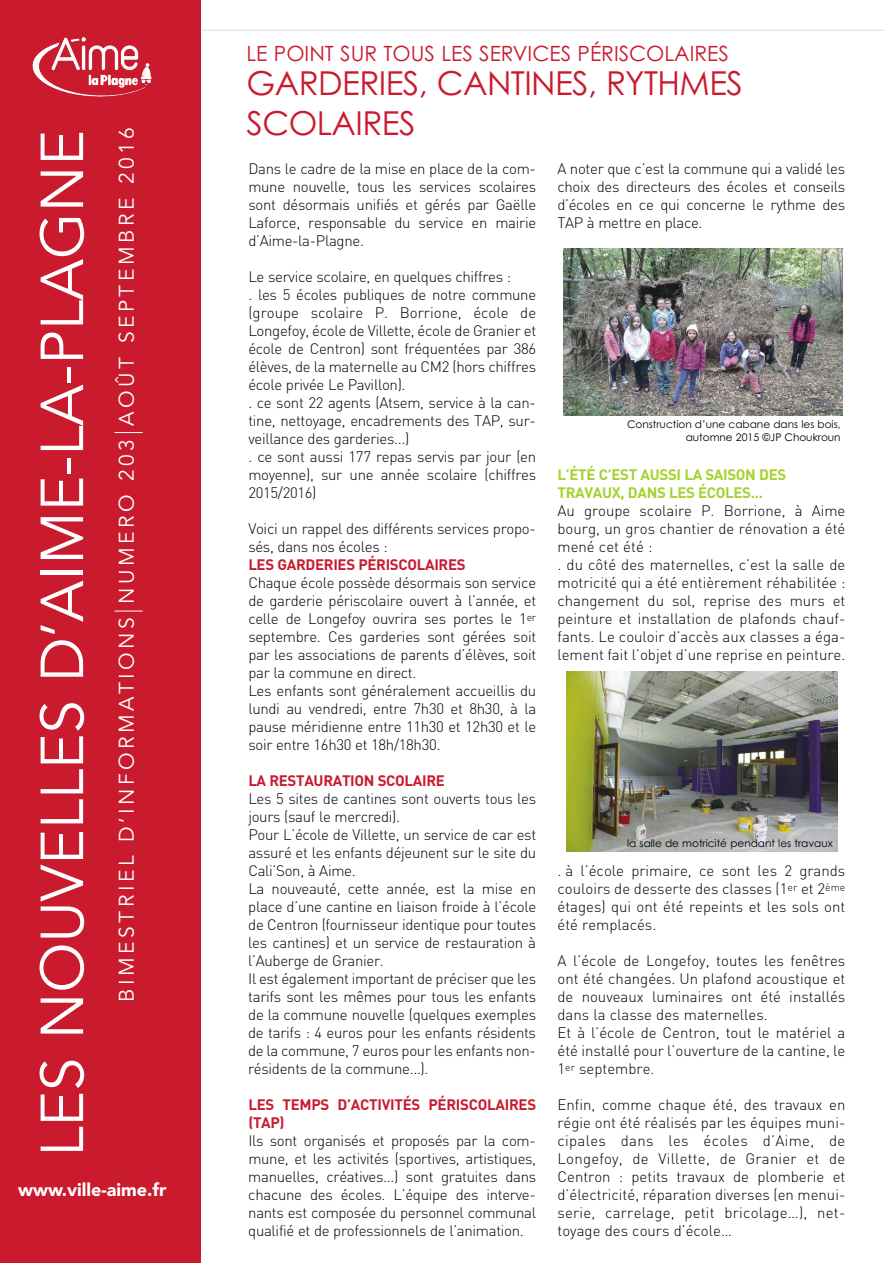
<style>
.page{position:relative;width:893px;height:1263px;background:#fff}
.page>*{position:absolute;margin:0;border:0;box-sizing:border-box;transform-origin:0 0}
.t1{font:60px "Avenir";color:#fff}
.t2{font:33px/39.6px "Century Gothic";letter-spacing:-.015em;color:#c91a2e}
.t3{font:21px "Avenir";letter-spacing:.165em;color:#fff}
.t4{font:21px "Century Gothic";color:#c91a2e}
.t5{font:900 18px "Avenir";color:#fff}
.t6{font:300 15px/18px "DIN";letter-spacing:-.02em;color:#000006;text-align:justify}
.t7{font:300 15px/18px "DIN";color:#000006}
.t8{font:700 15px/18px "DIN";letter-spacing:-.02em;color:#c91a2e}
.t9{font:700 15px/18px "DIN";letter-spacing:-.02em;color:#a4d22e}
.t10{font:10.5px/12.6px "Century Gothic";color:#000006;text-align:right}
</style>
<div class="page">
<div style="left:0;top:0;width:200px;height:1263px;background:#c91a2e"></div>
<hr style="left:202px;top:30px;width:682px;height:1px;background:#d9d9da">
<img style="left:33px;top:42px;width:27px;height:45px">
<svg style="left:115px;top:611px;width:28px;height:1px"></svg>
<svg style="left:115px;top:432px;width:28px;height:1px"></svg>
<img style="left:566px;top:672px;width:271px;height:180px">
<img style="left:563px;top:248px;width:279px;height:168px">
<h1 class="t1" style="left:27px;top:1156px;width:1028px;rotate:-90deg">LES NOUVELLES D’AIME-LA-PLAGNE</h1>
<h3 class="t3" style="left:114px;top:1002px;width:876px;rotate:-90deg">BIMESTRIEL D’INFORMATIONS NUMERO 203 AOÛT SEPTEMBRE 2016</h3>
<p class="t5" style="left:18px;top:1174px;width:150px">www.ville-aime.fr</p>
<h3 class="t4" style="left:247px;top:42px;width:484px">LE POINT SUR TOUS LES SERVICES PÉRISCOLAIRES</h3>
<h2 class="t2" style="left:247px;top:64px;width:498px">GARDERIES, CANTINES, RYTHMES<br>SCOLAIRES</h2>
<p class="t6" style="left:248px;top:160px;width:289px">Dans le cadre de la mise en place de la com&shy;mune nouvelle, tous les services scolaires sont désormais unifiés et gérés par Gaëlle Laforce, responsable du service en mairie d’Aime-la-Plagne.</p>
<p class="t6" style="left:248px;top:268px;width:289px;text-align:left">Le service scolaire, en quelques chiffres :<br>. les 5 écoles publiques de notre commune (groupe scolaire P. Borrione, école de Longefoy, école de Villette, école de Granier et école de Centron) sont fréquentées par 386 élèves, de la maternelle au CM2 (hors chiffres école privée Le Pavillon).<br>. ce sont 22 agents (Atsem, service à la can&shy;tine, nettoyage, encadrements des TAP, sur&shy;veillance des garderies...)<br>. ce sont aussi 177 repas servis par jour (en moyenne), sur une année scolaire (chiffres 2015/2016)</p>
<p class="t6" style="left:248px;top:520px;width:289px">Voici un rappel des différents services propo&shy;sés, dans nos écoles :</p>
<p class="t8" style="left:248px;top:556px;width:219px">LES GARDERIES PÉRISCOLAIRES</p>
<p class="t6" style="left:248px;top:574px;width:289px;text-align:left">Chaque école possède désormais son service de garderie périscolaire ouvert à l’année, et celle de Longefoy ouvrira ses portes le 1<sup>er </sup>septembre. Ces garderies sont gérées soit par les associations de parents d’élèves, soit par la commune en direct.<br>Les enfants sont généralement accueillis du lundi au vendredi, entre 7h30 et 8h30, à la pause méridienne entre 11h30 et 12h30 et le soir entre 16h30 et 18h/18h30.</p>
<p class="t8" style="left:248px;top:772px;width:198px">LA RESTAURATION SCOLAIRE</p>
<p class="t6" style="left:248px;top:790px;width:290px;text-align:left">Les 5 sites de cantines sont ouverts tous les jours (sauf le mercredi).<br>Pour L’école de Villette, un service de car est assuré et les enfants déjeunent sur le site du Cali’Son, à Aime.<br>La nouveauté, cette année, est la mise en place d’une cantine en liaison froide à l’école de Centron (fournisseur identique pour toutes les cantines) et un service de restauration à l’Auberge de Granier.<br>Il est également important de préciser que les tarifs sont les mêmes pour tous les enfants de la commune nouvelle (quelques exemples de tarifs : 4 euros pour les enfants résidents de la commune, 7 euros pour les enfants non&shy;résidents de la commune...).</p>
<p class="t8" style="left:248px;top:1096px;width:289px">LES TEMPS D’ACTIVITÉS PÉRISCOLAIRES (TAP)</p>
<p class="t6" style="left:248px;top:1132px;width:289px">Ils sont organisés et proposés par la com&shy;mune, et les activités (sportives, artistiques, manuelles, créatives...) sont gratuites dans chacune des écoles. L’équipe des interve&shy;nants est composée du personnel communal qualifié et de professionnels de l’animation.</p>
<p class="t6" style="left:557px;top:160px;width:289px">A noter que c’est la commune qui a validé les choix des directeurs des écoles et conseils d’écoles en ce qui concerne le rythme des TAP à mettre en place.</p>
<p class="t10" style="left:627px;top:418px;width:215px">Construction d’une cabane dans les bois, automne 2015 ©JP Choukroun</p>
<p class="t9" style="left:557px;top:466px;width:230px">L’ÉTÉ C’EST AUSSI LA SAISON DES<br>TRAVAUX, DANS LES ÉCOLES...</p>
<p class="t7" style="left:557px;top:502px;width:289px">Au groupe scolaire P. Borrione, à Aime bourg, un gros chantier de rénovation a été mené cet été :<br>. du côté des maternelles, c’est la salle de motricité qui a été entièrement réhabilitée : changement du sol, reprise des murs et peinture et installation de plafonds chauf&shy;fants. Le couloir d’accès aux classes a éga&shy;lement fait l’objet d’une reprise en peinture.</p>
<p class="t10" style="left:627px;top:837px;width:207px">la salle de motricité pendant les travaux</p>
<p class="t6" style="left:557px;top:862px;width:289px">. à l’école primaire, ce sont les 2 grands couloirs de desserte des classes (1<sup>er</sup> et 2<sup>ème </sup>étages) qui ont été repeints et les sols ont été remplacés.</p>
<p class="t7" style="left:557px;top:952px;width:289px">A l’école de Longefoy, toutes les fenêtres ont été changées. Un plafond acoustique et de nouveaux luminaires ont été installés dans la classe des maternelles.<br>Et à l’école de Centron, tout le matériel a été installé pour l’ouverture de la cantine, le 1<sup>er</sup> septembre.</p>
<p class="t6" style="left:557px;top:1096px;width:289px">Enfin, comme chaque été, des travaux en régie ont été réalisés par les équipes muni&shy;cipales dans les écoles d’Aime, de Longefoy, de Villette, de Granier et de Centron : petits travaux de plomberie et d’électricité, réparation diverses (en menui&shy;serie, carrelage, petit bricolage…), net&shy;toyage des cours d’école…</p>
</div>
